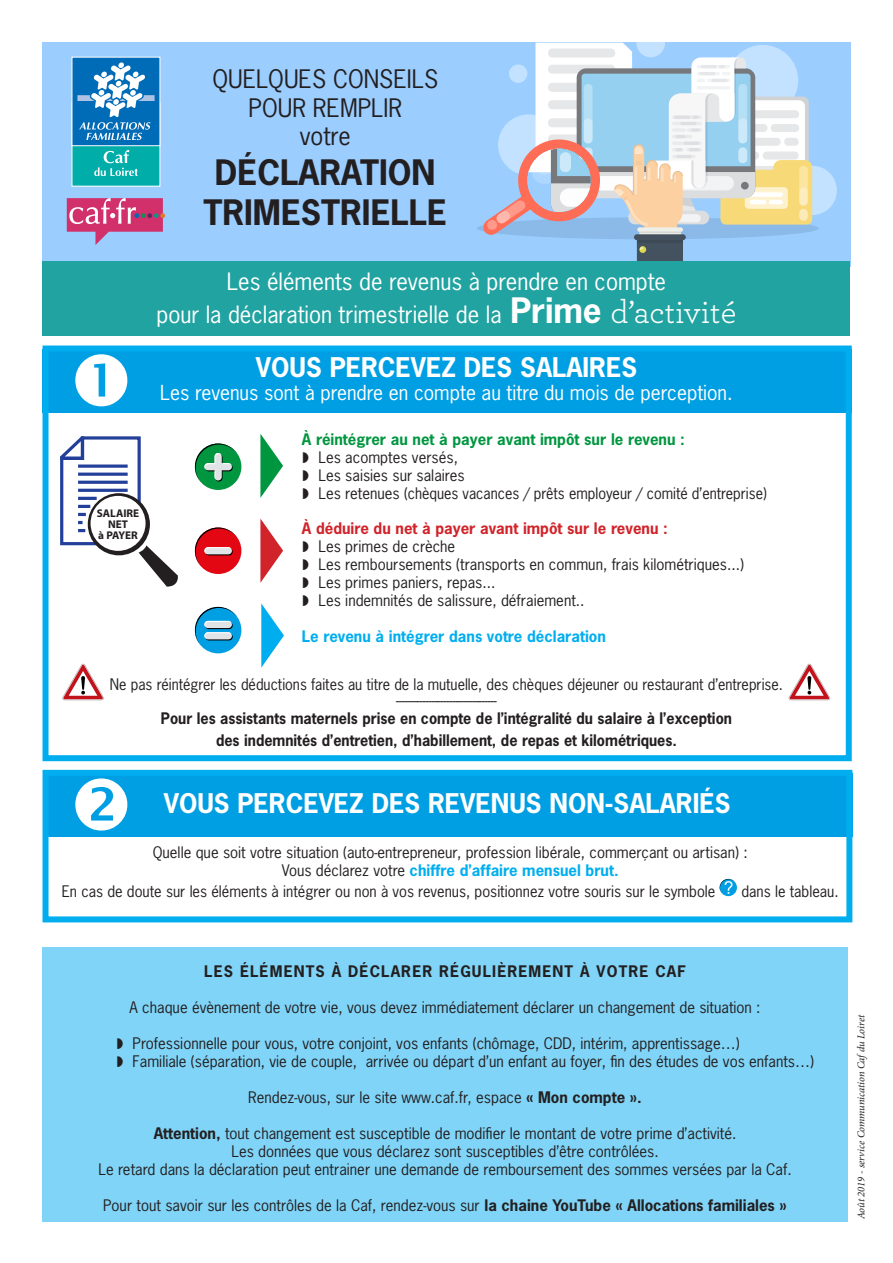
<style>
.page{position:relative;width:893px;height:1263px;background:#fff}
.page>*{position:absolute;margin:0;border:0;box-sizing:border-box;transform-origin:0 0}
.t1{font:700 33px "News Gothic Std";color:#231f20}
.t2{font:700 25.5px "News Gothic Std";color:#fff}
.t3{font:24px "News Gothic Std";color:#231f20}
.t4{font:22.5px "News Gothic Std";color:#fff}
.t5{font:19.5px "News Gothic Std";color:#fff}
.t6{font:15px "News Gothic Std";color:#231f20}
.t7{font:700 15px "News Gothic Std";color:#231f20;scale:.96 1}
.t8{font:15px "News Gothic Std";color:#231f20;scale:.96 1}
.t9{font:700 15px "News Gothic Std";color:#00aeef}
.t10{font:700 15px "News Gothic Std";color:#009640}
.t11{font:700 15px "News Gothic Std";letter-spacing:.075em;color:#231f20}
.t12{font:700 15px "News Gothic Std";color:#d1232a}
.t13{font:700 11.25px/11.2px "Myriad Pro";color:#231f20;text-align:center}
.t14{font:italic 10.5px "Minion Pro";letter-spacing:-.01em;color:#231f20}
.s1{font-weight:700;font-size:33px}
.s2{font-family:"Archer";font-size:33px}
.s3{font-weight:400;color:#231f20}
.s4{font-weight:700}
</style>
<div class="page">
<div style="left:43px;top:947px;width:805px;height:274px;background:#80d4f7"></div>
<div style="left:43px;top:43px;width:807px;height:243px;background:#9bcdfe"></div>
<div style="left:787px;top:166px;width:50px;height:49px;background:#c2e2ff;border-radius:50%"></div>
<div style="left:477px;top:217px;width:342px;height:22px;background:#8bbae9;border-radius:50%"></div>
<div style="left:637px;top:239px;width:46px;height:28px;background:#44525f"></div>
<div style="left:634px;top:234px;width:52px;height:6px;background:#44525f;border-radius:3px"></div>
<hr style="left:637px;top:240px;width:46px;height:3px;background:#e6e7e9">
<svg style="left:639px;top:246px;width:7px;height:7px"></svg>
<svg style="left:482px;top:43px;width:330px;height:193px"></svg>
<div style="left:43px;top:261px;width:807px;height:75px;background:#21a3a1"></div>
<div style="left:72px;top:103px;width:88px;height:83px;background:#00ada8"></div>
<div style="left:72px;top:103px;width:88px;height:84px;border:1px solid #fff"></div>
<div style="left:72px;top:57px;width:88px;height:89px;background:#006bb6"></div>
<svg style="left:77px;top:62px;width:78px;height:78px"></svg>
<svg style="left:94px;top:150px;width:44px;height:26px"></svg>
<svg style="left:67px;top:198px;width:98px;height:47px"></svg>
<div style="left:43px;top:349px;width:809px;height:63px;background:#009fe3"></div>
<div style="left:43px;top:345px;width:809px;height:416px;border:6px solid #00aeef"></div>
<svg style="left:60px;top:436px;width:118px;height:151px"></svg>
<div style="left:91px;top:496px;width:55px;height:55px;background:#fff;border-radius:50%"></div>
<svg style="left:260px;top:434px;width:23px;height:64px"></svg>
<svg style="left:196px;top:444px;width:46px;height:47px"></svg>
<div style="left:195px;top:443px;width:46px;height:47px;background:#009640;border-radius:50%"></div>
<svg style="left:195px;top:443px;width:42px;height:38px"></svg>
<svg style="left:196px;top:529px;width:46px;height:46px"></svg>
<div style="left:195px;top:527px;width:46px;height:47px;background:#e30613;border-radius:50%"></div>
<svg style="left:195px;top:527px;width:42px;height:38px"></svg>
<svg style="left:196px;top:608px;width:46px;height:47px"></svg>
<div style="left:195px;top:607px;width:46px;height:46px;background:#009fe3;border-radius:50%"></div>
<svg style="left:195px;top:607px;width:42px;height:38px"></svg>
<svg style="left:260px;top:519px;width:23px;height:64px"></svg>
<svg style="left:261px;top:603px;width:23px;height:65px"></svg>
<div style="left:48px;top:773px;width:805px;height:64px;background:#009fe3"></div>
<div style="left:43px;top:770px;width:809px;height:152px;border:6px solid #00aeef"></div>
<div style="left:720px;top:879px;width:17px;height:17px;background:#009fe3;border-radius:50%"></div>
<svg style="left:720px;top:879px;width:15px;height:15px"></svg>
<svg style="left:62px;top:664px;width:42px;height:36px"></svg>
<svg style="left:788px;top:664px;width:42px;height:36px"></svg>
<p class="t3" style="left:212px;top:63px;width:227px">QUELQUES CONSEILS</p>
<p class="t3" style="left:249px;top:92px;width:155px">POUR REMPLIR</p>
<p class="t3" style="left:300px;top:121px;width:52px">votre</p>
<p class="t1" style="left:215px;top:151px;width:222px">DÉCLARATION</p>
<p class="t1" style="left:204px;top:190px;width:245px">TRIMESTRIELLE</p>
<p class="t13" style="left:97px;top:507px;width:44px">SALAIRE<br>NET<br>à PAYER</p>
<p class="t4" style="left:227px;top:267px;width:441px">Les éléments de revenus à prendre en compte</p>
<p class="t4" style="left:156px;top:300px;width:581px">pour la déclaration trimestrielle de la <span class="s1">Prime</span> <span class="s2">d’activité</span></p>
<p class="t2" style="left:256px;top:350px;width:383px">VOUS PERCEVEZ DES SALAIRES</p>
<p class="t5" style="left:160px;top:381px;width:574px">Les revenus sont à prendre en compte au titre du mois de perception.</p>
<p class="t10" style="left:302px;top:430px;width:384px">À réintégrer au net à payer avant impôt sur le revenu :</p>
<p class="t6" style="left:318px;top:448px;width:141px">Les acomptes versés,</p>
<p class="t6" style="left:318px;top:466px;width:148px">Les saisies sur salaires</p>
<p class="t6" style="left:318px;top:484px;width:450px">Les retenues (chèques vacances / prêts employeur / comité d’entreprise)</p>
<p class="t12" style="left:302px;top:518px;width:367px">À déduire du net à payer avant impôt sur le revenu :</p>
<p class="t6" style="left:318px;top:537px;width:138px">Les primes de crèche</p>
<p class="t6" style="left:318px;top:555px;width:427px">Les remboursements (transports en commun, frais kilométriques...)</p>
<p class="t6" style="left:318px;top:573px;width:178px">Les primes paniers, repas...</p>
<p class="t6" style="left:318px;top:591px;width:268px">Les indemnités de salissure, défraiement..</p>
<p class="t9" style="left:302px;top:626px;width:306px">Le revenu à intégrer dans votre déclaration</p>
<p class="t8" style="left:110px;top:675px;width:703px">Ne pas réintégrer les déductions faites au titre de la mutuelle, des chèques déjeuner ou restaurant d’entreprise.</p>
<p class="t8" style="left:396px;top:691px;width:106px">----------------------------------</p>
<p class="t7" style="left:161px;top:709px;width:596px">Pour les assistants maternels prise en compte de l’intégralité du salaire à l’exception</p>
<p class="t7" style="left:216px;top:730px;width:482px">des indemnités d’entretien, d’habillement, de repas et kilométriques.</p>
<p class="t2" style="left:164px;top:786px;width:568px">VOUS PERCEVEZ DES REVENUS NON-SALARIÉS</p>
<p class="t6" style="left:153px;top:843px;width:596px">Quelle que soit votre situation (auto-entrepreneur, profession libérale, commerçant ou artisan) :</p>
<p class="t9" style="left:282px;top:860px;width:339px"><span class="s3">Vous déclarez votre</span> chiffre d’affaire mensuel brut.</p>
<p class="t6" style="left:62px;top:881px;width:655px">En cas de doute sur les éléments à intégrer ou non à vos revenus, positionnez votre souris sur le symbole</p>
<p class="t6" style="left:741px;top:881px;width:99px">dans le tableau.</p>
<p class="t11" style="left:204px;top:961px;width:483px">LES ÉLÉMENTS À DÉCLARER RÉGULIÈREMENT À VOTRE CAF</p>
<p class="t6" style="left:130px;top:997px;width:632px">A chaque évènement de votre vie, vous devez immédiatement déclarer un changement de situation :</p>
<p class="t6" style="left:133px;top:1033px;width:608px">Professionnelle pour vous, votre conjoint, vos enfants (chômage, CDD, intérim, apprentissage…)</p>
<p class="t6" style="left:133px;top:1051px;width:683px">Familiale (séparation, vie de couple, arrivée ou départ d’un enfant au foyer, fin des études de vos enfants…)</p>
<p class="t6" style="left:248px;top:1087px;width:395px">Rendez-vous, sur le site www.caf.fr, espace <span class="s4">« Mon compte ».</span></p>
<p class="t6" style="left:154px;top:1123px;width:584px"><span class="s4">Attention,</span> tout changement est susceptible de modifier le montant de votre prime d’activité.</p>
<p class="t6" style="left:231px;top:1141px;width:429px">Les données que vous déclarez sont susceptibles d’être contrôlées.</p>
<p class="t6" style="left:98px;top:1159px;width:695px">Le retard dans la déclaration peut entrainer une demande de remboursement des sommes versées par la Caf.</p>
<p class="t6" style="left:103px;top:1195px;width:685px">Pour tout savoir sur les contrôles de la Caf, rendez-vous sur <span class="s4">la chaine YouTube « Allocations familiales »</span></p>
<p class="t14" style="left:855px;top:1219px;width:206px;rotate:-90deg">Août 2019 - service Communication Cafdu Loiret</p>
</div>
